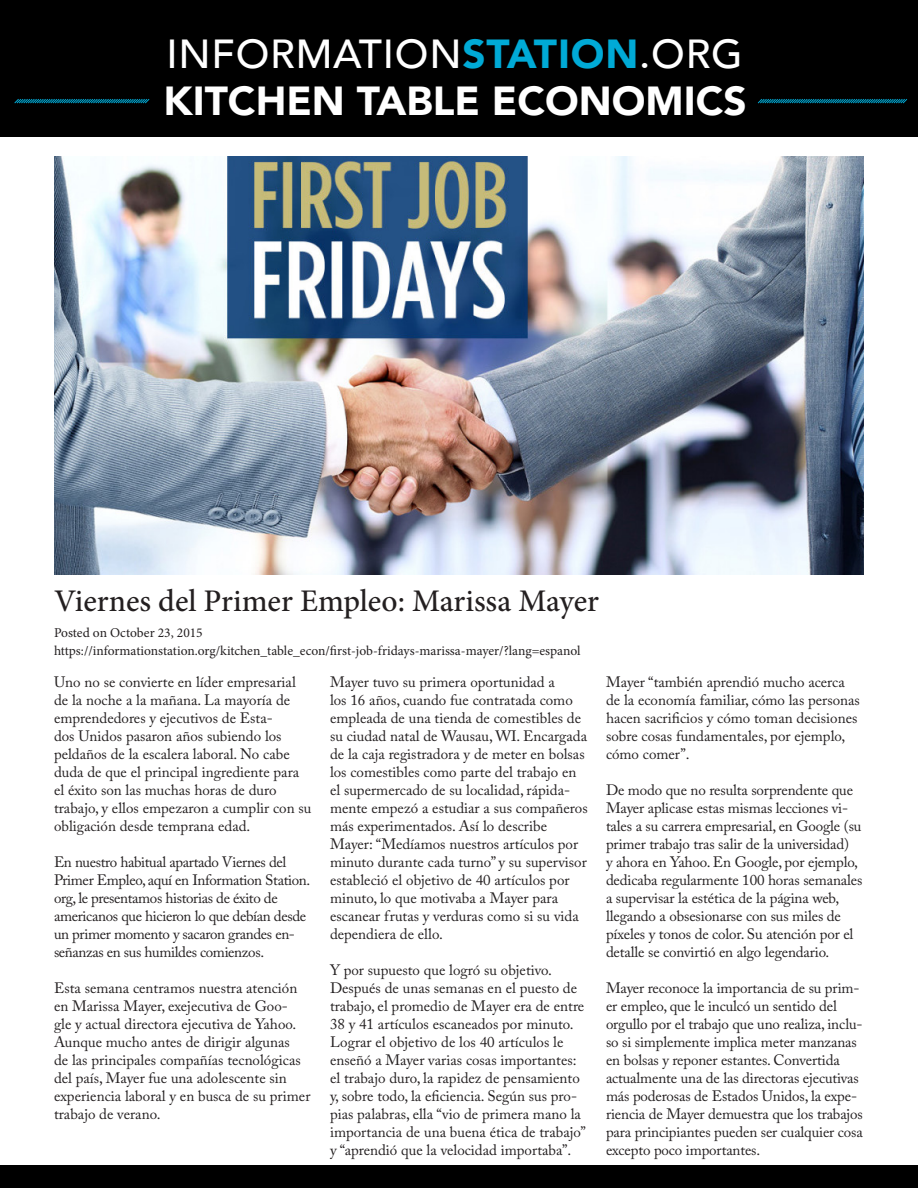
<style>
.page{position:relative;width:918px;height:1188px;background:#fff}
.page>*{position:absolute;margin:0;border:0;box-sizing:border-box;transform-origin:0 0}
.t1{font:500 40.5px "Avenir";letter-spacing:.02em;color:#fff}
.t2{font:900 40.5px "Avenir";color:#fff}
.t3{font:500 31.5px "Minion Pro";color:#231f20}
.t4{font:15px/18px "Adobe Caslon Pro";color:#231f20}
.t5{font:15px/18px "Adobe Caslon Pro";letter-spacing:-.025em;color:#231f20}
.t6{font:13.5px "Minion Pro";letter-spacing:-.005em;color:#231f20}
.s1{font-weight:900;color:#00aad6}
</style>
<div class="page">
<div style="left:0;top:0;width:918px;height:137px;background:#000"></div>
<svg style="left:14px;top:99px;width:136px;height:5px"></svg>
<svg style="left:757px;top:99px;width:151px;height:5px"></svg>
<div style="left:0;top:1166px;width:918px;height:22px;background:#000"></div>
<img style="left:54px;top:156px;width:810px;height:418px">
<p class="t1" style="left:166px;top:19px;width:578px">INFORMATION<span class="s1">STATION</span>.ORG</p>
<p class="t2" style="left:164px;top:66px;width:585px">KITCHEN TABLE ECONOMICS</p>
<p class="t3" style="left:54px;top:580px;width:547px">Viernes del Primer Empleo: Marissa Mayer</p>
<p class="t6" style="left:54px;top:623px;width:150px">Posted on October 23, 2015</p>
<p class="t6" style="left:54px;top:641px;width:528px">https://informationstation.org/kitchen_table_econ/first-job-fridays-marissa-mayer/?lang=espanol</p>
<p class="t4" style="left:54px;top:673px;width:259px">Uno no se convierte en líder empresarial de la noche a la mañana. La mayoría de emprendedores y ejecutivos de Esta-<br>dos Unidos pasaron años subiendo los peldaños de la escalera laboral. No cabe duda de que el principal ingrediente para el éxito son las muchas horas de duro trabajo, y ellos empezaron a cumplir con su obligación desde temprana edad.</p>
<p class="t5" style="left:54px;top:853px;width:258px">En nuestro habitual apartado Viernes del Primer Empleo, aquí en Information Station. org, le presentamos historias de éxito de americanos que hicieron lo que debían desde un primer momento y sacaron grandes en&shy;señanzas en sus humildes comienzos.</p>
<p class="t4" style="left:54px;top:979px;width:258px">Esta semana centramos nuestra atención en Marissa Mayer, exejecutiva de Goo-<br>gle y actual directora ejecutiva de Yahoo.<br>Aunque mucho antes de dirigir algunas<br>de las principales compañías tecnológicas del país, Mayer fue una adolescente sin experiencia laboral y en busca de su primer trabajo de verano.</p>
<p class="t4" style="left:330px;top:673px;width:259px">Mayer tuvo su primera oportunidad a<br>los 16 años, cuando fue contratada como empleada de una tienda de comestibles de su ciudad natal de Wausau, WI. Encargada de la caja registradora y de meter en bolsas los comestibles como parte del trabajo en el supermercado de su localidad, rápida&shy;mente empezó a estudiar a sus compañeros más experimentados. Así lo describe Mayer: “Medíamos nuestros artículos por minuto durante cada turno” y su supervisor estableció el objetivo de 40 artículos por minuto, lo que motivaba a Mayer para escanear frutas y verduras como si su vida dependiera de ello.</p>
<p class="t4" style="left:330px;top:961px;width:256px">Y por supuesto que logró su objetivo.<br>Después de unas semanas en el puesto de trabajo, el promedio de Mayer era de entre 38 y 41 artículos escaneados por minuto.</p>
<p class="t4" style="left:330px;top:1033px;width:257px">Lograr el objetivo de los 40 artículos le enseñó a Mayer varias cosas importantes: el trabajo duro, la rapidez de pensamiento y, sobre todo, la eficiencia. Según sus pro&shy;pias palabras, ella “vio de primera mano la importancia de una buena ética de trabajo” y “aprendió que la velocidad importaba”.</p>
<p class="t4" style="left:606px;top:673px;width:255px">Mayer “también aprendió mucho acerca de la economía familiar, cómo las personas hacen sacrificios y cómo toman decisiones sobre cosas fundamentales, por ejemplo, cómo comer”.</p>
<p class="t4" style="left:606px;top:781px;width:258px">De modo que no resulta sorprendente que Mayer aplicase estas mismas lecciones vi&shy;tales a su carrera empresarial, en Google (su primer trabajo tras salir de la universidad)<br>y ahora en Yahoo. En Google, por ejemplo, dedicaba regularmente 100 horas semanales a supervisar la estética de la página web, llegando a obsesionarse con sus miles de píxeles y tonos de color. Su atención por el detalle se convirtió en algo legendario.</p>
<p class="t4" style="left:606px;top:979px;width:258px">Mayer reconoce la importancia de su prim&shy;er empleo, que le inculcó un sentido del orgullo por el trabajo que uno realiza, inclu&shy;so si simplemente implica meter manzanas en bolsas y reponer estantes. Convertida actualmente una de las directoras ejecutivas más poderosas de Estados Unidos, la expe&shy;riencia de Mayer demuestra que los trabajos para principiantes pueden ser cualquier cosa excepto poco importantes.</p>
</div>
